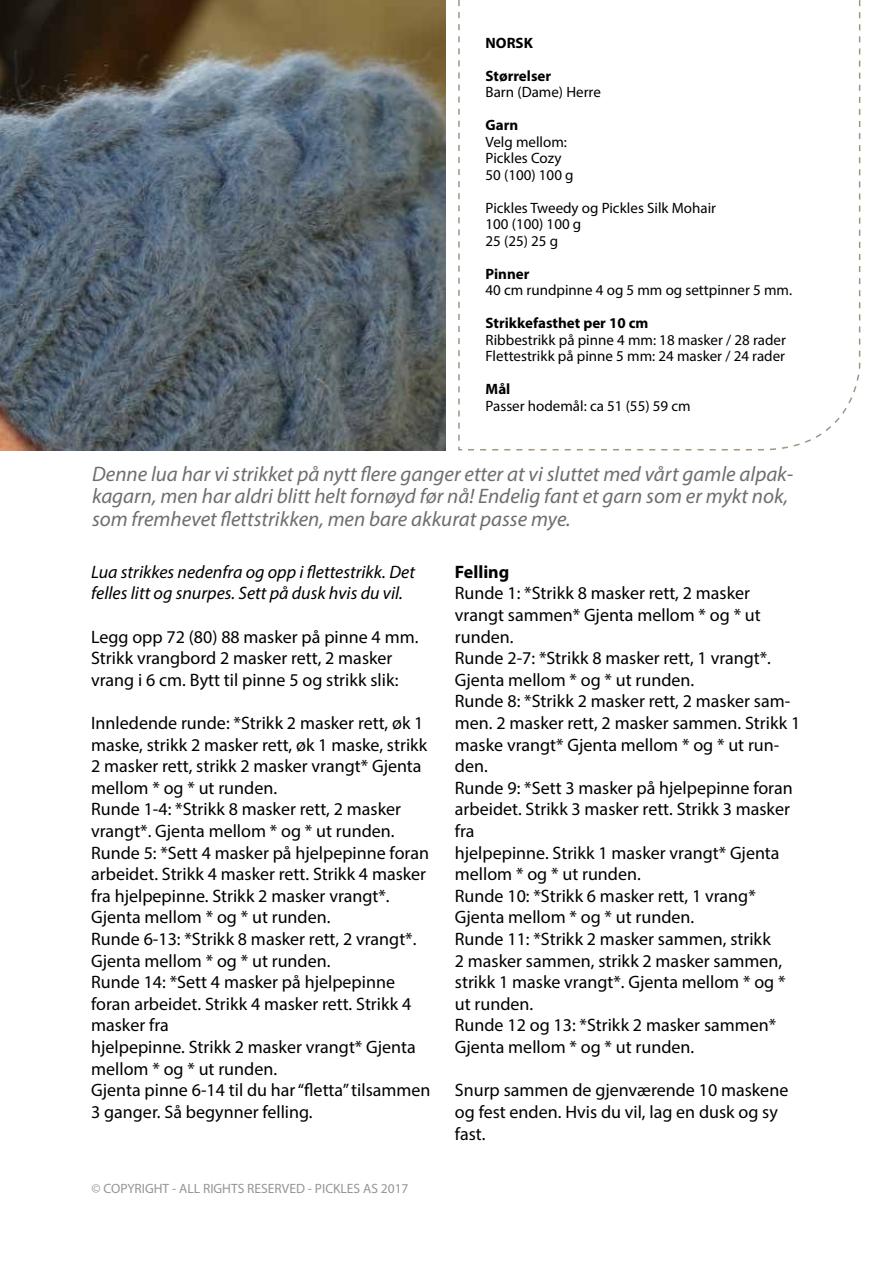
<style>
.page{position:relative;width:893px;height:1263px;background:#fff}
.page>*{position:absolute;margin:0;border:0;box-sizing:border-box;transform-origin:0 0}
.t1{font:italic 21px/22.5px "Myriad Pro";color:#6d6e71}
.t2{font:18px/21.6px "Myriad Pro";color:#000}
.t3{font:italic 18px/21.6px "Myriad Pro";color:#000}
.t4{font:700 18px "Myriad Pro";color:#000}
.t5{font:15px/16.5px "Myriad Pro";color:#000}
.t6{font:700 15px "Myriad Pro";color:#000}
.t7{font:13.5px "Myriad Pro";color:#939598}
</style>
<div class="page">
<svg style="left:458px;top:0;width:403px;height:451px"></svg>
<img style="left:0;top:0;width:446px;height:450px">
<p class="t6" style="left:486px;top:33px;width:49px">NORSK</p>
<p class="t6" style="left:486px;top:66px;width:67px">Størrelser</p>
<p class="t5" style="left:486px;top:84px;width:117px">Barn (Dame) Herre</p>
<p class="t6" style="left:486px;top:115px;width:34px">Garn</p>
<p class="t5" style="left:486px;top:133px;width:90px">Velg mellom:<br>Pickles Cozy<br>50 (100) 100 g</p>
<p class="t5" style="left:486px;top:199px;width:232px">Pickles Tweedy og Pickles Silk Mohair<br>100 (100) 100 g<br>25 (25) 25 g</p>
<p class="t6" style="left:486px;top:264px;width:45px">Pinner</p>
<p class="t5" style="left:486px;top:282px;width:308px">40 cm rundpinne 4 og 5 mm og settpinner 5 mm.</p>
<p class="t6" style="left:486px;top:313px;width:164px">Strikkefasthet per 10 cm</p>
<p class="t5" style="left:486px;top:331px;width:302px">Ribbestrikk på pinne 4 mm: 18 masker / 28 rader<br>Flettestrikk på pinne 5 mm: 24 masker / 24 rader</p>
<p class="t6" style="left:486px;top:379px;width:26px">Mål</p>
<p class="t5" style="left:486px;top:397px;width:206px">Passer hodemål: ca 51 (55) 59 cm</p>
<p class="t1" style="left:92px;top:462px;width:703px">Denne lua har vi strikket på nytt flere ganger etter at vi sluttet med vårt gamle alpak&shy;kagarn, men har aldri blitt helt fornøyd før nå! Endelig fant et garn som er mykt nok, som fremhevet flettstrikken, men bare akkurat passe mye.</p>
<p class="t3" style="left:91px;top:561px;width:325px">Lua strikkes nedenfra og opp i flettestrikk. Det felles litt og snurpes. Sett på dusk hvis du vil.</p>
<p class="t2" style="left:91px;top:625px;width:329px">Legg opp 72 (80) 88 masker på pinne 4 mm.<br>Strikk vrangbord 2 masker rett, 2 masker vrang i 6 cm. Bytt til pinne 5 og strikk slik:</p>
<p class="t2" style="left:91px;top:712px;width:341px">Innledende runde: *Strikk 2 masker rett, øk 1 maske, strikk 2 masker rett, øk 1 maske, strikk 2 masker rett, strikk 2 masker vrangt* Gjenta mellom * og * ut runden.<br>Runde 1-4: *Strikk 8 masker rett, 2 masker vrangt*. Gjenta mellom * og * ut runden.<br>Runde 5: *Sett 4 masker på hjelpepinne foran arbeidet. Strikk 4 masker rett. Strikk 4 masker fra hjelpepinne. Strikk 2 masker vrangt*.<br>Gjenta mellom * og * ut runden.<br>Runde 6-13: *Strikk 8 masker rett, 2 vrangt*.<br>Gjenta mellom * og * ut runden.<br>Runde 14: *Sett 4 masker på hjelpepinne foran arbeidet. Strikk 4 masker rett. Strikk 4 masker fra<br>hjelpepinne. Strikk 2 masker vrangt* Gjenta mellom * og * ut runden.<br>Gjenta pinne 6-14 til du har “fletta” tilsammen 3 ganger. Så begynner felling.</p>
<p class="t7" style="left:92px;top:1180px;width:319px">© COPYRIGHT - ALL RIGHTS RESERVED - PICKLES AS 2017</p>
<p class="t4" style="left:455px;top:560px;width:56px">Felling</p>
<p class="t2" style="left:455px;top:582px;width:347px">Runde 1: *Strikk 8 masker rett, 2 masker vrangt sammen* Gjenta mellom * og * ut runden.<br>Runde 2-7: *Strikk 8 masker rett, 1 vrangt*.<br>Gjenta mellom * og * ut runden.<br>Runde 8: *Strikk 2 masker rett, 2 masker sam&shy;men. 2 masker rett, 2 masker sammen. Strikk 1 maske vrangt* Gjenta mellom * og * ut run&shy;den.<br>Runde 9: *Sett 3 masker på hjelpepinne foran arbeidet. Strikk 3 masker rett. Strikk 3 masker fra<br>hjelpepinne. Strikk 1 masker vrangt* Gjenta mellom * og * ut runden.<br>Runde 10: *Strikk 6 masker rett, 1 vrang*<br>Gjenta mellom * og * ut runden.<br>Runde 11: *Strikk 2 masker sammen, strikk<br>2 masker sammen, strikk 2 masker sammen, strikk 1 maske vrangt*. Gjenta mellom * og * ut runden.<br>Runde 12 og 13: *Strikk 2 masker sammen*<br>Gjenta mellom * og * ut runden.</p>
<p class="t2" style="left:455px;top:1079px;width:335px">Snurp sammen de gjenværende 10 maskene og fest enden. Hvis du vil, lag en dusk og sy fast.</p>
</div>
